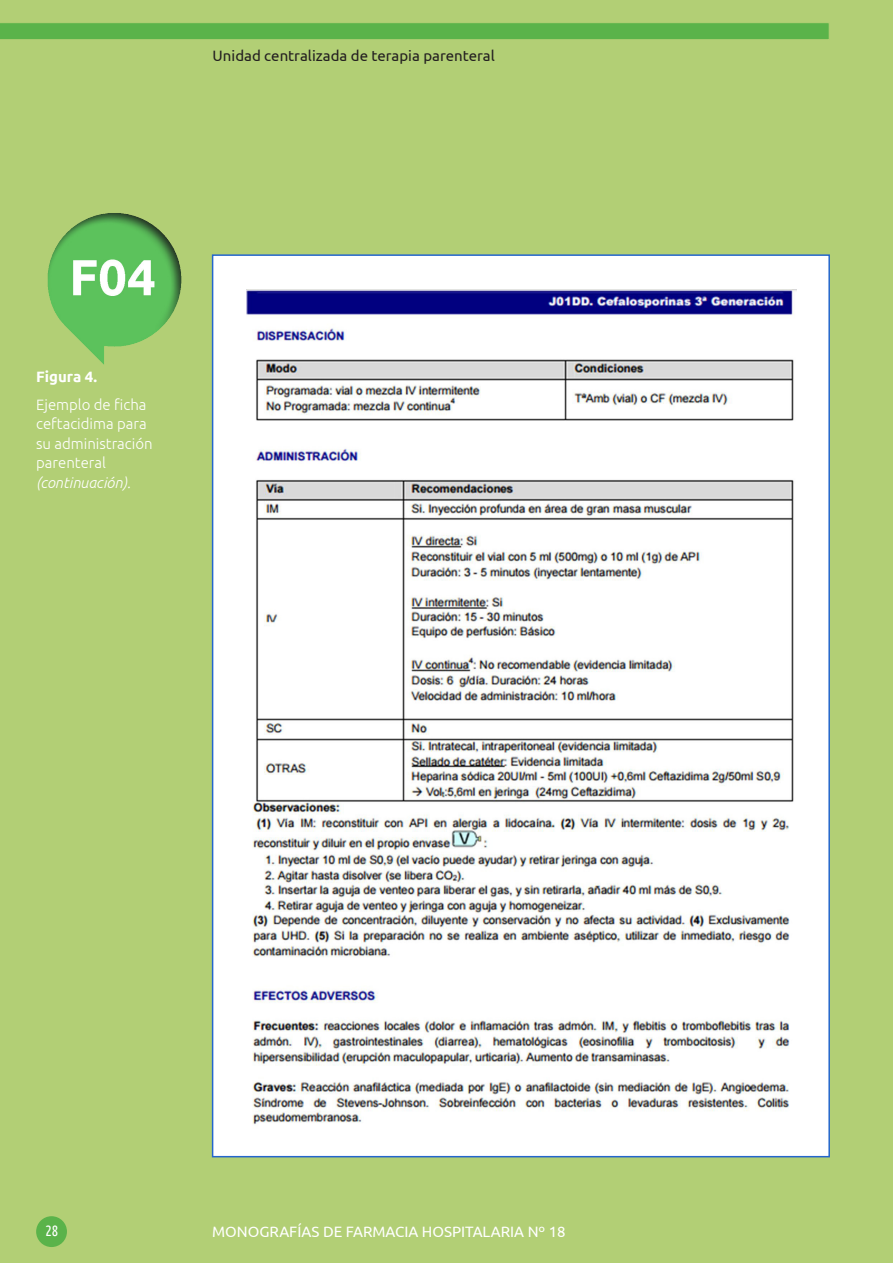
<style>
.page{position:relative;width:893px;height:1263px;background:#b2cf75}
.page>*{position:absolute;margin:0;border:0;box-sizing:border-box;transform-origin:0 0}
.Titol_figura{font:300 15px/19.5px "Ubuntu";color:#fff}
.t1{font:15px "Ubuntu";color:#231f20}
.t2{font:15px "Ubuntu";color:#fff}
.Titol_figura-2{font:700 15px "Ubuntu";color:#fff}
.t3{font:15px "Ubuntu Condensed";color:#fff}
.s1{font-style:italic}
</style>
<div class="page">
<div style="left:36px;top:1216px;width:31px;height:31px;background:#5ab34a;border-radius:50%"></div>
<svg style="left:0;top:23px;width:829px;height:17px;background:#5fb44c"></svg>
<div style="left:212px;top:254px;width:618px;height:903px;background:#fff;border:2px solid #2466cd"></div>
<img style="left:247px;top:289px;width:550px;height:836px">
<img style="left:47px;top:213px;width:166px;height:186px">
<p class="t1" style="left:213px;top:46px;width:284px">Unidad centralizada de terapia parenteral</p>
<p class="Titol_figura-2" style="left:36px;top:367px;width:62px">Figura 4.</p>
<p class="Titol_figura" style="left:36px;top:394px;width:118px">Ejemplo de ficha ceftacidima para su administración parenteral <span class="s1">(continuación).</span></p>
<p class="t3" style="left:45px;top:1221px;width:14px">28</p>
<p class="t2" style="left:212px;top:1222px;width:355px">MONOGRAFÍAS DE FARMACIA HOSPITALARIA Nº 18</p>
</div>
